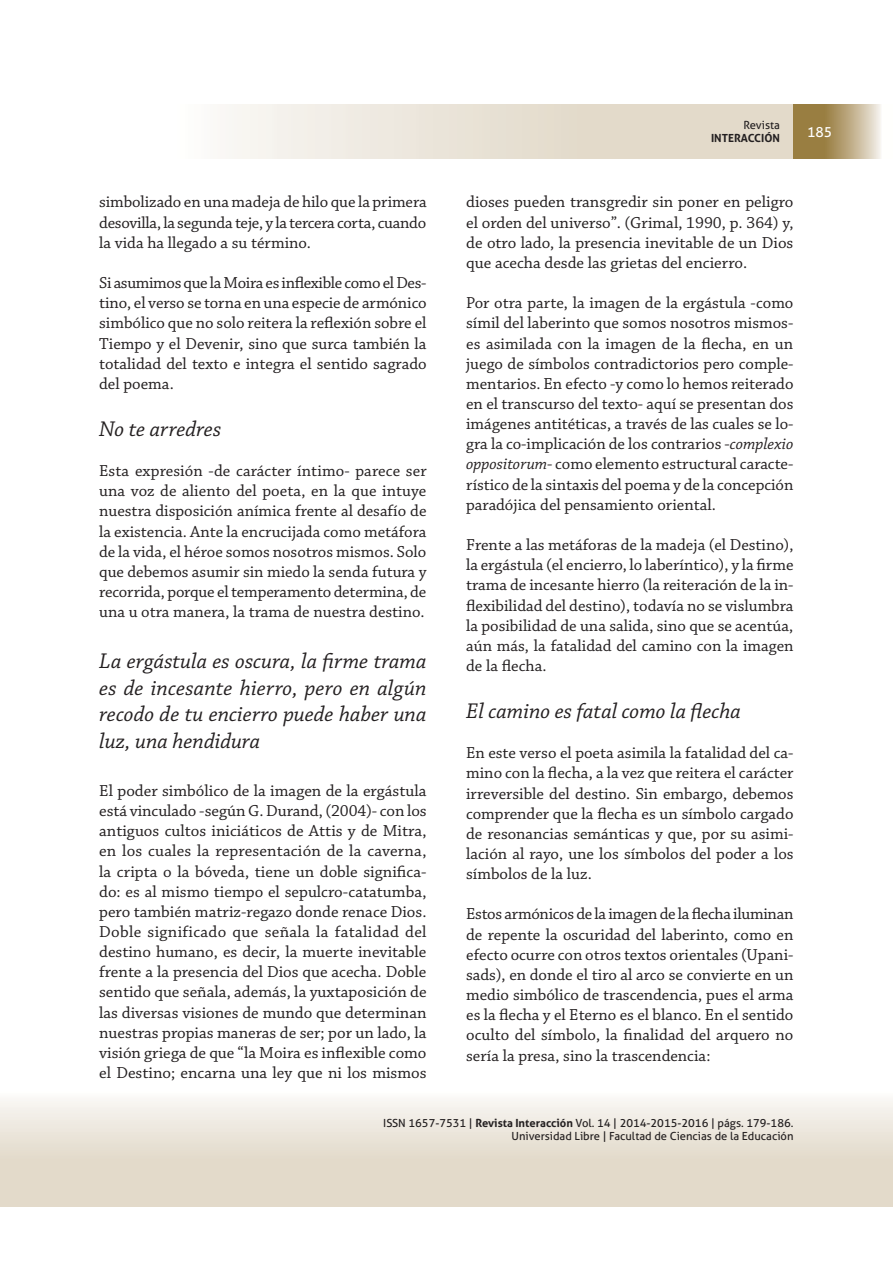
<style>
.page{position:relative;width:893px;height:1263px;background:#fff}
.page>*{position:absolute;margin:0;border:0;box-sizing:border-box;transform-origin:0 0}
.t1{font:italic 22.35px/26.5px "Chaparral Pro";color:#231f20;text-align:justify}
.t2{font:16.8px/20.1px "Chaparral Pro";color:#231f20;text-align:justify}
.t3{font:13.95px "Aller";color:#fff}
.t4{font:11.25px/13.5px "Aller";color:#231f20;text-align:right}
.t5{font:700 11.25px "Aller";color:#231f20}
.s1{font-style:italic}
.s2{font-weight:700}
</style>
<div class="page">
<div style="left:20px;top:1080px;width:873px;height:127px;background:linear-gradient(to bottom,#fcfbfa,#dcd0bc)"></div>
<div style="left:0;top:1080px;width:20px;height:127px;background:linear-gradient(to bottom,#fcfbfa,#dcd0bc)"></div>
<div style="left:99px;top:105px;width:694px;height:53px;background:linear-gradient(to right,#fefefe,#dcd1be)"></div>
<svg style="left:793px;top:105px;width:88px;height:53px;background:#b4a074"></svg>
<p class="t4" style="left:743px;top:118px;width:38px">Revista</p>
<p class="t5" style="left:711px;top:132px;width:70px">INTERACCIÓN</p>
<p class="t3" style="left:807px;top:124px;width:27px">185</p>
<p class="t2" style="left:99px;top:193px;width:329px">simbolizado en una madeja de hilo que la primera desovilla, la segunda teje, y la tercera corta, cuando la vida ha llegado a su término.</p>
<p class="t2" style="left:99px;top:274px;width:329px">Si asumimos que la Moira es inflexible como el Des&shy;tino, el verso se torna en una especie de armónico simbólico que no solo reitera la reflexión sobre el Tiempo y el Devenir, sino que surca también la totalidad del texto e integra el sentido sagrado del poema.</p>
<h1 class="t1" style="left:99px;top:417px;width:123px">No te arredres</h1>
<p class="t2" style="left:99px;top:462px;width:329px">Esta expresión -de carácter íntimo- parece ser una voz de aliento del poeta, en la que intuye nuestra disposición anímica frente al desafío de la existencia. Ante la encrucijada como metáfora de la vida, el héroe somos nosotros mismos. Solo que debemos asumir sin miedo la senda futura y recorrida, porque el temperamento determina, de una u otra manera, la trama de nuestra destino.</p>
<h1 class="t1" style="left:99px;top:649px;width:329px">La ergástula es oscura, la firme trama es de incesante hierro, pero en algún recodo de tu encierro puede haber una luz, una hendidura</h1>
<p class="t2" style="left:99px;top:782px;width:329px">El poder simbólico de la imagen de la ergástula está vinculado -según G. Durand, (2004)- con los antiguos cultos iniciáticos de Attis y de Mitra, en los cuales la representación de la caverna, la cripta o la bóveda, tiene un doble significa&shy;do: es al mismo tiempo el sepulcro-catatumba, pero también matriz-regazo donde renace Dios.<br>Doble significado que señala la fatalidad del destino humano, es decir, la muerte inevitable frente a la presencia del Dios que acecha. Doble sentido que señala, además, la yuxtaposición de las diversas visiones de mundo que determinan nuestras propias maneras de ser; por un lado, la visión griega de que “la Moira es inflexible como el Destino; encarna una ley que ni los mismos</p>
<p class="t2" style="left:466px;top:193px;width:329px">dioses pueden transgredir sin poner en peligro el orden del universo”. (Grimal, 1990, p. 364) y, de otro lado, la presencia inevitable de un Dios que acecha desde las grietas del encierro.</p>
<p class="t2" style="left:466px;top:294px;width:329px">Por otra parte, la imagen de la ergástula -como símil del laberinto que somos nosotros mismos&shy;es asimilada con la imagen de la flecha, en un juego de símbolos contradictorios pero comple&shy;mentarios. En efecto -y como lo hemos reiterado en el transcurso del texto- aquí se presentan dos imágenes antitéticas, a través de las cuales se lo&shy;gra la co-implicación de los contrarios -<span class="s1">complexio oppositorum</span>- como elemento estructural caracte&shy;rístico de la sintaxis del poema y de la concepción paradójica del pensamiento oriental.</p>
<p class="t2" style="left:466px;top:536px;width:329px">Frente a las metáforas de la madeja (el Destino), la ergástula (el encierro, lo laberíntico), y la firme trama de incesante hierro (la reiteración de la in&shy;flexibilidad del destino), todavía no se vislumbra la posibilidad de una salida, sino que se acentúa, aún más, la fatalidad del camino con la imagen de la flecha.</p>
<h1 class="t1" style="left:466px;top:699px;width:276px">El camino es fatal como la flecha</h1>
<p class="t2" style="left:466px;top:744px;width:329px">En este verso el poeta asimila la fatalidad del ca&shy;mino con la flecha, a la vez que reitera el carácter irreversible del destino. Sin embargo, debemos comprender que la flecha es un símbolo cargado de resonancias semánticas y que, por su asimi&shy;lación al rayo, une los símbolos del poder a los símbolos de la luz.</p>
<p class="t2" style="left:466px;top:905px;width:329px">Estos armónicos de la imagen de la flecha iluminan de repente la oscuridad del laberinto, como en efecto ocurre con otros textos orientales (Upani&shy;sads), en donde el tiro al arco se convierte en un medio simbólico de trascendencia, pues el arma es la flecha y el Eterno es el blanco. En el sentido oculto del símbolo, la finalidad del arquero no sería la presa, sino la trascendencia:</p>
<p class="t4" style="left:383px;top:1116px;width:412px">ISSN 1657-7531 | <span class="s2">Revista Interacción</span> Vol. 14 | 2014-2015-2016 | págs. 179-186.<br>Universidad Libre | Facultad de Ciencias de la Educación</p>
</div>
